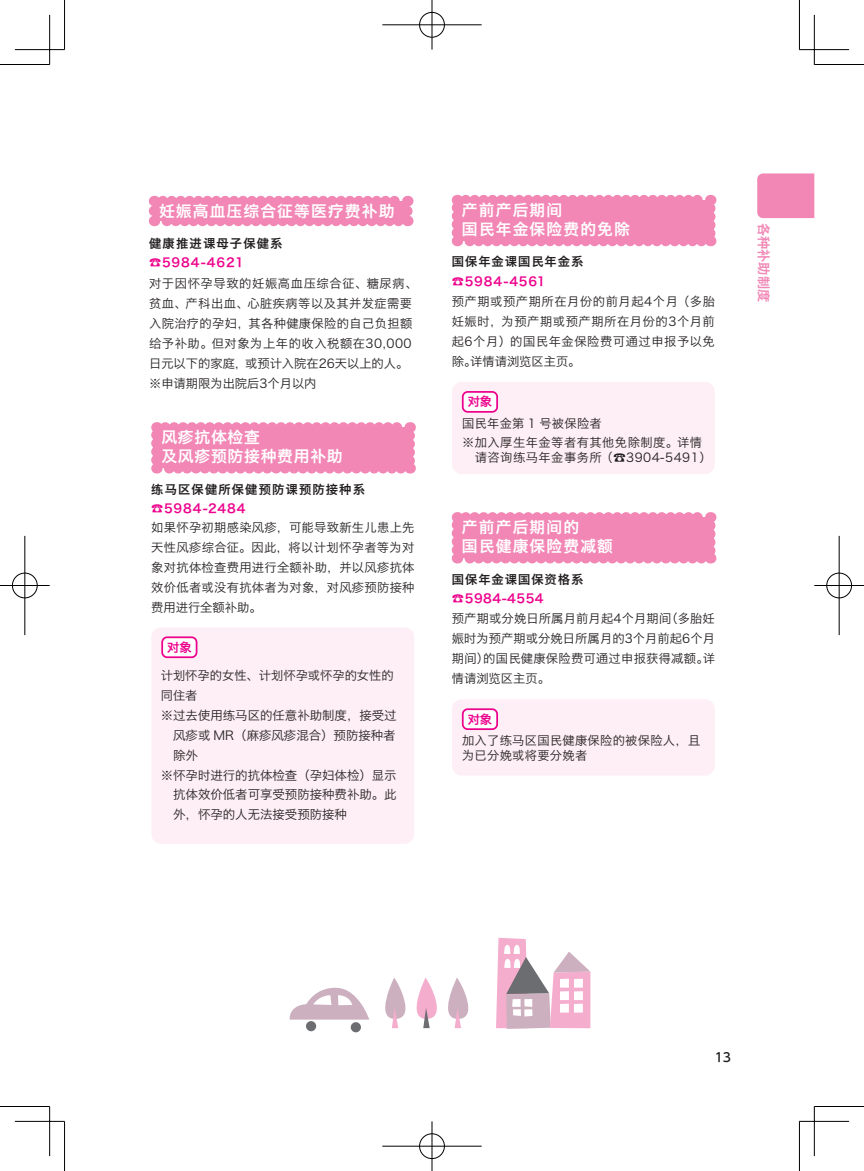
<style>
.page{position:relative;width:864px;height:1171px;background:#fff}
.page>*{position:absolute;margin:0;border:0;box-sizing:border-box;transform-origin:0 0}
.t1{font:15.75px/18.9px "Hiragino Sans GB W6";letter-spacing:.07em;color:#fff}
.t2{font:15.75px/18.9px "Hiragino Sans GB W6";letter-spacing:.05em;color:#fff}
.t3{font:13.12px "Hiragino Sans GB W6";color:#f287b6}
.t4{font:12.42px "Hiragino Sans GB W3";color:#231f20}
.t5{font:500 12.42px "UD Shin M Go Pro";color:#231f20}
.t6{font:12.25px/19.8px "Hiragino Sans GB W3";letter-spacing:.025em;color:#231f20}
.t7{font:12.25px/19.2px "Hiragino Sans GB W6";letter-spacing:.08em;color:#231f20}
.t8{font:12.25px "Hiragino Sans GB W3";color:#231f20}
.t9{font:12.25px "Hiragino Sans GB W6";color:#ed028c}
.s1{font-family:"UD Shin M Go Pro";color:#ed028c}
.s2{color:#ed028c}
.s3{font-family:"Koz Go Pr 6 N"}
</style>
<div class="page">
<div style="left:757px;top:173px;width:57px;height:45px;background:#f287b6"></div>
<div style="left:151px;top:627px;width:263px;height:217px;background:#fdeff5;border-radius:10px"></div>
<div style="left:162px;top:637px;width:34px;height:20px;background:#fff;border-radius:5px"></div>
<div style="left:161px;top:636px;width:36px;height:22px;border:2px solid #ed028c;border-radius:5px"></div>
<div style="left:151px;top:422px;width:264px;height:51px;background:#f287b6"></div>
<svg style="left:149px;top:196px;width:263px;height:30px;background:#f28cb9"></svg>
<div style="left:451px;top:195px;width:264px;height:51px;background:#f287b6"></div>
<div style="left:451px;top:382px;width:263px;height:92px;background:#fdeff5;border-radius:10px"></div>
<div style="left:462px;top:392px;width:35px;height:20px;background:#fff;border-radius:5px"></div>
<div style="left:461px;top:391px;width:37px;height:22px;border:2px solid #ed028c;border-radius:5px"></div>
<div style="left:451px;top:512px;width:264px;height:51px;background:#f287b6"></div>
<div style="left:451px;top:699px;width:263px;height:76px;background:#fdeff5;border-radius:10px"></div>
<div style="left:462px;top:709px;width:35px;height:20px;background:#fff;border-radius:5px"></div>
<div style="left:461px;top:708px;width:37px;height:22px;border:2px solid #ed028c;border-radius:5px"></div>
<div style="left:306px;top:1021px;width:10px;height:10px;background:#6c6d70;border-radius:50%"></div>
<div style="left:350px;top:1022px;width:11px;height:10px;background:#6c6d70;border-radius:50%"></div>
<svg style="left:289px;top:978px;width:180px;height:50px"></svg>
<svg style="left:496px;top:938px;width:94px;height:91px"></svg>
<div style="left:559px;top:978px;width:9px;height:9px;background:#fff"></div>
<div style="left:573px;top:978px;width:9px;height:9px;background:#fff"></div>
<div style="left:559px;top:991px;width:9px;height:9px;background:#fff"></div>
<div style="left:573px;top:991px;width:9px;height:9px;background:#fff"></div>
<div style="left:559px;top:1003px;width:9px;height:9px;background:#fff"></div>
<div style="left:573px;top:1003px;width:9px;height:9px;background:#fff"></div>
<hr style="left:0;top:64px;width:50px;height:1px;background:#000">
<hr style="left:814px;top:64px;width:49px;height:1px;background:#000">
<hr style="left:0;top:1106px;width:50px;height:1px;background:#000">
<hr style="left:814px;top:1106px;width:49px;height:1px;background:#000">
<hr style="left:64px;top:0;width:1px;height:50px;background:#000">
<hr style="left:64px;top:1121px;width:1px;height:50px;background:#000">
<hr style="left:798px;top:0;width:1px;height:50px;background:#000">
<hr style="left:798px;top:1121px;width:1px;height:50px;background:#000">
<hr style="left:15px;top:49px;width:49px;height:1px;background:#000">
<hr style="left:799px;top:49px;width:49px;height:1px;background:#000">
<hr style="left:15px;top:1121px;width:49px;height:1px;background:#000">
<hr style="left:799px;top:1121px;width:49px;height:1px;background:#000">
<hr style="left:49px;top:15px;width:1px;height:49px;background:#000">
<hr style="left:49px;top:1106px;width:1px;height:50px;background:#000">
<hr style="left:813px;top:15px;width:1px;height:49px;background:#000">
<hr style="left:813px;top:1106px;width:1px;height:50px;background:#000">
<div style="left:418px;top:11px;width:27px;height:27px;border:2px solid #fff;border-radius:50%"></div>
<hr style="left:382px;top:24px;width:99px;height:2px;background:#fff">
<hr style="left:430px;top:0;width:3px;height:50px;background:#fff">
<div style="left:419px;top:12px;width:25px;height:25px;border:1px solid #000;border-radius:50%"></div>
<hr style="left:382px;top:25px;width:99px;height:1px;background:#000">
<hr style="left:431px;top:0;width:1px;height:50px;background:#000">
<div style="left:418px;top:1132px;width:27px;height:28px;border:2px solid #fff;border-radius:50%"></div>
<hr style="left:382px;top:1145px;width:99px;height:2px;background:#fff">
<hr style="left:430px;top:1121px;width:3px;height:50px;background:#fff">
<div style="left:419px;top:1133px;width:25px;height:26px;border:1px solid #000;border-radius:50%"></div>
<hr style="left:382px;top:1146px;width:99px;height:1px;background:#000">
<hr style="left:431px;top:1121px;width:1px;height:50px;background:#000">
<div style="left:11px;top:572px;width:27px;height:27px;border:2px solid #fff;border-radius:50%"></div>
<hr style="left:0;top:584px;width:50px;height:3px;background:#fff">
<hr style="left:24px;top:536px;width:2px;height:99px;background:#fff">
<div style="left:12px;top:573px;width:25px;height:25px;border:1px solid #000;border-radius:50%"></div>
<hr style="left:0;top:585px;width:50px;height:1px;background:#000">
<hr style="left:25px;top:536px;width:1px;height:99px;background:#000">
<div style="left:825px;top:572px;width:27px;height:27px;border:2px solid #fff;border-radius:50%"></div>
<hr style="left:814px;top:584px;width:49px;height:3px;background:#fff">
<hr style="left:837px;top:536px;width:3px;height:99px;background:#fff">
<div style="left:826px;top:573px;width:25px;height:25px;border:1px solid #000;border-radius:50%"></div>
<hr style="left:814px;top:585px;width:49px;height:1px;background:#000">
<hr style="left:838px;top:536px;width:1px;height:99px;background:#000">
<p class="t1" style="left:159px;top:201px;width:237px">妊娠高血压综合征等医疗费补助</p>
<p class="t7" style="left:149px;top:233px;width:135px">健康推进课母子保健系<span class="s1">☎</span><span class="s2">5984-4621</span></p>
<p class="t6" style="left:149px;top:274px;width:270px">对于因怀孕导致的妊娠高血压综合征、糖尿病、贫血、产科出血、心脏疾病等以及其并发症需要入院治疗的孕妇，其各种健康保险的自己负担额给予补助。但对象为上年的收入税额在30,000日元以下的家庭，或预计入院在26天以上的人。※申请期限为出院后3个月以内</p>
<p class="t2" style="left:161px;top:427px;width:183px">风疹抗体检查<br>及风疹预防接种费用补助</p>
<p class="t7" style="left:151px;top:479px;width:215px">练马区保健所保健预防课预防接种系<span class="s1">☎</span><span class="s2">5984-2484</span></p>
<p class="t6" style="left:151px;top:517px;width:264px;text-align:justify">如果怀孕初期感染风疹，可能导致新生儿患上先天性风疹综合征。因此，将以计划怀孕者等为对象对抗体检查费用进行全额补助，并以风疹抗体效价低者或没有抗体者为对象，对风疹预防接种费用进行全额补助。</p>
<p class="t9" style="left:167px;top:639px;width:26px">对象</p>
<p class="t1" style="left:462px;top:200px;width:169px">产前产后期间<br>国民年金保险费的免除</p>
<p class="t7" style="left:451px;top:252px;width:133px">国保年金课国民年金系<span class="s1">☎</span><span class="s2">5984-4561</span></p>
<p class="t6" style="left:451px;top:291px;width:264px;text-align:justify">预产期或预产期所在月份的前月起4个月 （多胎妊娠时，为预产期或预产期所在月份的3个月前起6个月）的国民年金保险费可通过申报予以免除。详情请浏览区主页。</p>
<p class="t9" style="left:467px;top:394px;width:26px">对象</p>
<p class="t6" style="left:462px;top:413px;width:241px;line-height:19.2px">国民年金第 1 号被保险者<br>※加入厚生年金等者有其他免除制度。详情</p>
<p class="t6" style="left:462px;top:447px;width:251px">　请咨询练马年金事务所 （<span class="s3">☎</span>3904-5491）</p>
<p class="t1" style="left:462px;top:517px;width:152px">产前产后期间的<br>国民健康保险费减额</p>
<p class="t7" style="left:451px;top:569px;width:133px">国保年金课国保资格系<span class="s1">☎</span><span class="s2">5984-4554</span></p>
<p class="t6" style="left:451px;top:609px;width:264px;text-align:justify">预产期或分娩日所属月前月起4个月期间（多胎妊娠时为预产期或分娩日所属月的3个月前起6个月期间）的国民健康保险费可通过申报获得减额。详</p>
<p class="t8" style="left:161px;top:668px;width:234px">计划怀孕的女性、计划怀孕或怀孕的女性的</p>
<p class="t8" style="left:451px;top:671px;width:99px">情请浏览区主页。</p>
<p class="t6" style="left:161px;top:685px;width:38px">同住者</p>
<p class="t4" style="left:161px;top:707px;width:237px">※过去使用练马区的任意补助制度，接受过</p>
<p class="t4" style="left:173px;top:727px;width:224px">风疹或 MR（麻疹风疹混合）预防接种者</p>
<p class="t4" style="left:173px;top:747px;width:26px">除外</p>
<p class="t4" style="left:161px;top:767px;width:237px">※怀孕时进行的抗体检查（孕妇体检）显示</p>
<p class="t4" style="left:173px;top:787px;width:225px">抗体效价低者可享受预防接种费补助。此</p>
<p class="t4" style="left:173px;top:807px;width:175px">外，怀孕的人无法接受预防接种</p>
<p class="t9" style="left:467px;top:711px;width:26px">对象</p>
<p class="t6" style="left:462px;top:733px;width:240px;line-height:14.7px">加入了练马区国民健康保险的被保险人，且为已分娩或将要分娩者</p>
<p class="t3" style="left:772px;top:223px;width:80px;rotate:90deg">各种补助制度</p>
<p class="t5" style="left:714px;top:1047px;width:18px">13</p>
</div>
